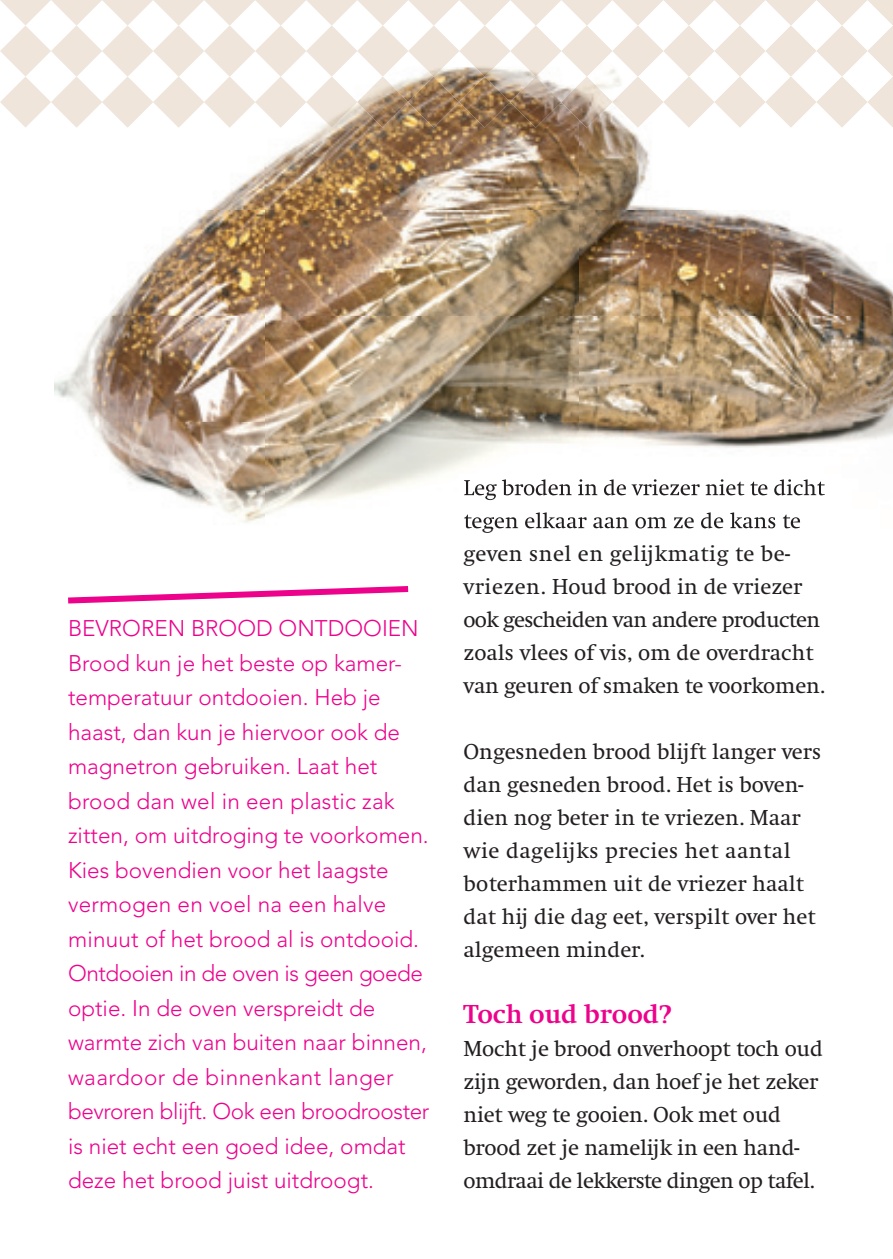
<style>
.page{position:relative;width:893px;height:1259px;background:#fff}
.page>*{position:absolute;margin:0;border:0;box-sizing:border-box;transform-origin:0 0}
.t1{font:700 27px "Swift EF";color:#ed028c}
.t2{font:22.5px/33px "Swift";color:#231f20}
.t3{font:300 22.5px/34.5px "Avenir LT Std";color:#ed028c}
</style>
<div class="page">
<svg style="left:0;top:0;width:55px;height:128px"></svg>
<svg style="left:68px;top:586px;width:340px;height:17px"></svg>
<img style="left:55px;top:128px;width:838px;height:395px">
<img style="left:55px;top:0;width:838px;height:128px">
<img style="left:464px;top:479px;width:361px;height:21px">
<img style="left:464px;top:512px;width:337px;height:16px">
<p class="t3" style="left:68px;top:611px;width:363px">BEVROREN BROOD ONTDOOIEN<br>Brood kun je het beste op kamer&shy;temperatuur ontdooien. Heb je haast, dan kun je hiervoor ook de magnetron gebruiken. Laat het brood dan wel in een plastic zak zitten, om uitdroging te voorkomen.<br>Kies bovendien voor het laagste vermogen en voel na een halve minuut of het brood al is ontdooid.<br>Ontdooien in de oven is geen goede optie. In de oven verspreidt de warmte zich van buiten naar binnen, waardoor de binnenkant langer bevroren blijft. Ook een broodrooster is niet echt een goed idee, omdat deze het brood juist uitdroogt.</p>
<p class="t2" style="left:463px;top:538px;width:363px">geven snel en gelijkmatig te be&shy;vriezen. Houd brood in de vriezer ook gescheiden van andere producten zoals vlees of vis, om de overdracht van geuren of smaken te voorkomen.</p>
<p class="t2" style="left:463px;top:736px;width:359px">Ongesneden brood blijft langer vers dan gesneden brood. Het is boven&shy;dien nog beter in te vriezen. Maar wie dagelijks precies het aantal boterhammen uit de vriezer haalt dat hij die dag eet, verspilt over het algemeen minder.</p>
<p class="t1" style="left:463px;top:999px;width:209px">Toch oud brood?</p>
<p class="t2" style="left:463px;top:1033px;width:361px">Mocht je brood onverhoopt toch oud zijn geworden, dan hoef je het zeker niet weg te gooien. Ook met oud brood zet je namelijk in een hand&shy;omdraai de lekkerste dingen op tafel.</p>
</div>
